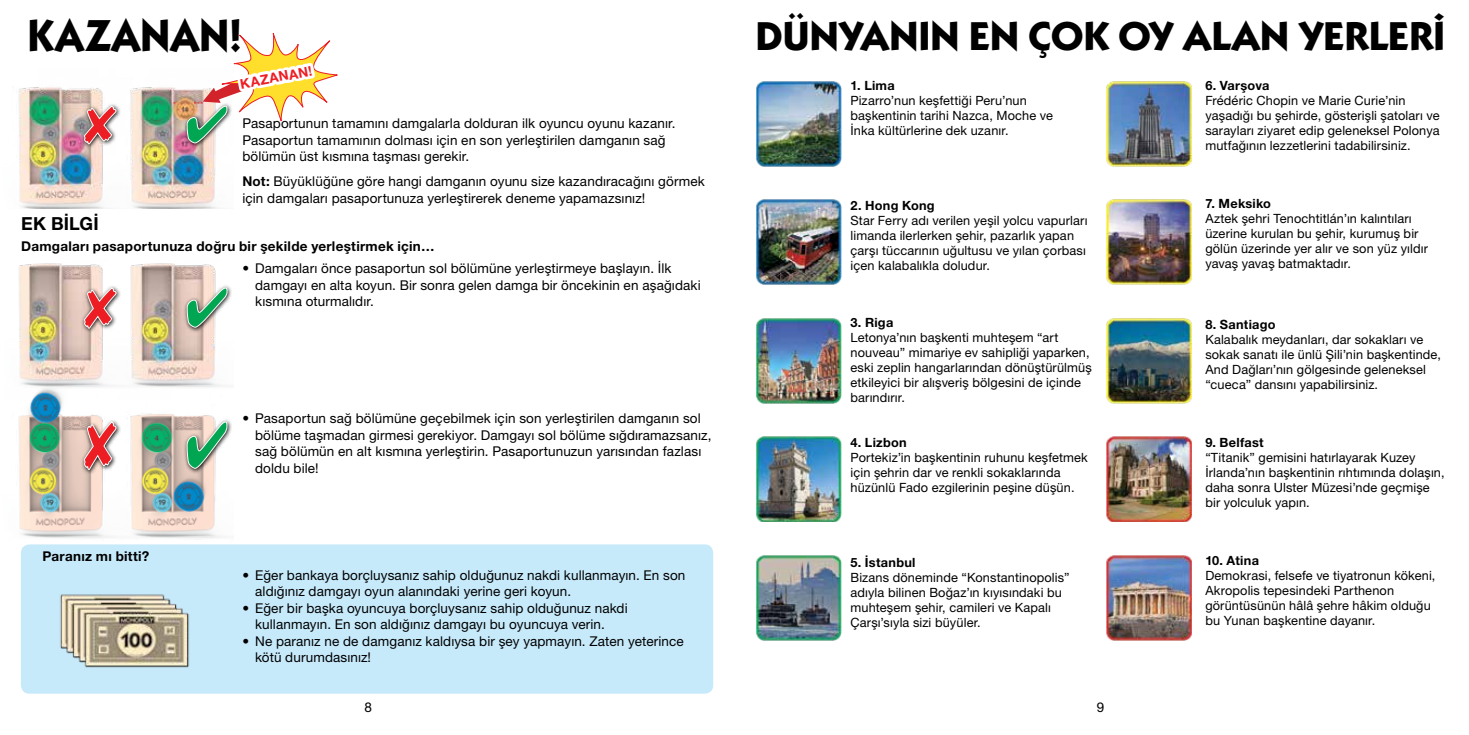
<style>
.page{position:relative;width:1469px;height:735px;background:#fff}
.page>*{position:absolute;margin:0;border:0;box-sizing:border-box;transform-origin:0 0}
.t1{font:45px "Kabel Hasbro Bold ITC";letter-spacing:.01em;color:#000;scale:.92 1}
.t2{font:40.5px "Kabel Hasbro Bold ITC";letter-spacing:.005em;color:#000}
.t3{font:700 18px "Helvetica Neue LTW1 G";letter-spacing:.005em;color:#000}
.t4{font:13.5px/16.5px "Helvetica Neue LTW1 G";letter-spacing:.01em;color:#000}
.t5{font:700 13.5px "Helvetica Neue LTW1 G";letter-spacing:.02em;color:#000}
.t6{font:700 13.5px "Helvetica Neue LTW1 G";color:#ed1d24}
.t7{font:12.75px/15px "Helvetica Neue LTW1 G";letter-spacing:.01em;color:#000}
.t8{font:700 12.75px "Helvetica Neue LTW1 G";letter-spacing:.02em;color:#000}
.s1{font-weight:700}
</style>
<div class="page">
<div style="left:21px;top:544px;width:692px;height:149px;background:#c7eafb;border-radius:9px"></div>
<img style="left:60px;top:594px;width:129px;height:74px">
<img style="left:18px;top:87px;width:199px;height:121px">
<svg style="left:183px;top:103px;width:34px;height:45px"></svg>
<svg style="left:81px;top:102px;width:41px;height:47px"></svg>
<svg style="left:83px;top:105px;width:34px;height:40px"></svg>
<img style="left:18px;top:400px;width:215px;height:150px">
<svg style="left:183px;top:418px;width:50px;height:56px"></svg>
<svg style="left:186px;top:421px;width:42px;height:48px"></svg>
<svg style="left:81px;top:418px;width:41px;height:57px"></svg>
<svg style="left:83px;top:421px;width:34px;height:49px"></svg>
<img style="left:18px;top:263px;width:206px;height:137px">
<svg style="left:183px;top:284px;width:49px;height:49px"></svg>
<svg style="left:186px;top:287px;width:42px;height:41px"></svg>
<svg style="left:81px;top:284px;width:41px;height:49px"></svg>
<svg style="left:84px;top:287px;width:33px;height:42px"></svg>
<svg style="left:186px;top:32px;width:152px;height:112px"></svg>
<img style="left:756px;top:81px;width:85px;height:85px">
<img style="left:756px;top:199px;width:85px;height:85px">
<img style="left:756px;top:318px;width:85px;height:85px">
<img style="left:756px;top:436px;width:85px;height:85px">
<img style="left:1106px;top:81px;width:85px;height:85px">
<img style="left:1106px;top:318px;width:85px;height:85px">
<img style="left:756px;top:555px;width:85px;height:85px">
<img style="left:1106px;top:199px;width:85px;height:85px">
<img style="left:1106px;top:436px;width:85px;height:85px">
<img style="left:1106px;top:555px;width:85px;height:85px">
<h1 class="t1" style="left:28px;top:7px;width:235px">KAZANAN!</h1>
<h2 class="t2" style="left:756px;top:10px;width:691px">DÜNYANIN EN ÇOK OY ALAN YERLERİ</h2>
<p class="t6" style="left:239px;top:75px;width:74px;rotate:-10deg">KAZANAN!</p>
<p class="t4" style="left:242px;top:115px;width:435px">Pasaportunun tamamını damgalarla dolduran ilk oyuncu oyunu kazanır.<br>Pasaportun tamamının dolması için en son yerleştirilen damganın sağ bölümün üst kısmına taşması gerekir.</p>
<p class="t4" style="left:242px;top:173px;width:464px"><span class="s1">Not:</span> Büyüklüğüne göre hangi damganın oyunu size kazandıracağını görmek için damgaları pasaportunuza yerleştirerek deneme yapamazsınız!</p>
<h3 class="t3" style="left:21px;top:212px;width:79px">EK BİLGİ</h3>
<p class="t5" style="left:21px;top:237px;width:415px">Damgaları pasaportunuza doğru bir şekilde yerleştirmek için…</p>
<p class="t4" style="left:255px;top:260px;width:447px;text-indent:-13px">• Damgaları önce pasaportun sol bölümüne yerleştirmeye başlayın. İlk damgayı en alta koyun. Bir sonra gelen damga bir öncekinin en aşağıdaki kısmına oturmalıdır.</p>
<p class="t5" style="left:43px;top:548px;width:108px">Paranız mı bitti?</p>
<p class="t4" style="left:255px;top:410px;width:458px;text-indent:-13px">• Pasaportun sağ bölümüne geçebilmek için son yerleştirilen damganın sol bölüme taşmadan girmesi gerekiyor. Damgayı sol bölüme sığdıramazsanız, sağ bölümün en alt kısmına yerleştirin. Pasaportunuzun yarısından fazlası doldu bile!</p>
<p class="t4" style="left:255px;top:566px;width:432px;text-indent:-13px">• Eğer bankaya borçluysanız sahip olduğunuz nakdi kullanmayın. En son aldığınız damgayı oyun alanındaki yerine geri koyun.</p>
<p class="t4" style="left:255px;top:599px;width:374px;text-indent:-13px">• Eğer bir başka oyuncuya borçluysanız sahip olduğunuz nakdi kullanmayın. En son aldığınız damgayı bu oyuncuya verin.</p>
<p class="t4" style="left:255px;top:632px;width:430px;text-indent:-13px">• Ne paranız ne de damganız kaldıysa bir şey yapmayın. Zaten yeterince kötü durumdasınız!</p>
<p class="t8" style="left:850px;top:78px;width:46px">1. Lima</p>
<p class="t7" style="left:850px;top:93px;width:204px">Pizarro’nun keşfettiği Peru’nun başkentinin tarihi Nazca, Moche ve<br>İnka kültürlerine dek uzanır.</p>
<p class="t8" style="left:850px;top:197px;width:86px">2. Hong Kong</p>
<p class="t7" style="left:850px;top:212px;width:239px">Star Ferry adı verilen yeşil yolcu vapurları limanda ilerlerken şehir, pazarlık yapan çarşı tüccarının uğultusu ve yılan çorbası içen kalabalıkla doludur.</p>
<p class="t8" style="left:850px;top:315px;width:44px">3. Riga</p>
<p class="t7" style="left:850px;top:330px;width:243px">Letonya’nın başkenti muhteşem “art nouveau” mimariye ev sahipliği yaparken, eski zeplin hangarlarından dönüştürülmüş etkileyici bir alışveriş bölgesini de içinde barındırır.</p>
<p class="t8" style="left:850px;top:434px;width:58px">4. Lizbon</p>
<p class="t7" style="left:850px;top:450px;width:239px">Portekiz’in başkentinin ruhunu keşfetmek için şehrin dar ve renkli sokaklarında hüzünlü Fado ezgilerinin peşine düşün.</p>
<p class="t8" style="left:850px;top:554px;width:67px">5. İstanbul</p>
<p class="t7" style="left:850px;top:569px;width:221px">Bizans döneminde “Konstantinopolis” adıyla bilinen Boğaz’ın kıyısındaki bu muhteşem şehir, camileri ve Kapalı Çarşı’sıyla sizi büyüler.</p>
<p class="t4" style="left:365px;top:698px;width:9px">8</p>
<p class="t4" style="left:1097px;top:698px;width:9px">9</p>
<p class="t8" style="left:1205px;top:78px;width:66px">6. Varşova</p>
<p class="t7" style="left:1205px;top:93px;width:236px">Frédéric Chopin ve Marie Curie’nin yaşadığı bu şehirde, gösterişli şatoları ve sarayları ziyaret edip geleneksel Polonya mutfağının lezzetlerini tadabilirsiniz.</p>
<p class="t8" style="left:1205px;top:195px;width:67px">7. Meksiko</p>
<p class="t7" style="left:1205px;top:210px;width:224px">Aztek şehri Tenochtitlán’ın kalıntıları üzerine kurulan bu şehir, kurumuş bir gölün üzerinde yer alır ve son yüz yıldır yavaş yavaş batmaktadır.</p>
<p class="t8" style="left:1205px;top:317px;width:72px">8. Santiago</p>
<p class="t7" style="left:1205px;top:332px;width:237px">Kalabalık meydanları, dar sokakları ve sokak sanatı ile ünlü Şili’nin başkentinde, And Dağları’nın gölgesinde geleneksel “cueca” dansını yapabilirsiniz.</p>
<p class="t8" style="left:1205px;top:434px;width:60px">9. Belfast</p>
<p class="t7" style="left:1205px;top:450px;width:241px">“Titanik” gemisini hatırlayarak Kuzey İrlanda’nın başkentinin rıhtımında dolaşın, daha sonra Ulster Müzesi’nde geçmişe bir yolculuk yapın.</p>
<p class="t8" style="left:1205px;top:552px;width:55px">10. Atina</p>
<p class="t7" style="left:1205px;top:567px;width:232px">Demokrasi, felsefe ve tiyatronun kökeni, Akropolis tepesindeki Parthenon görüntüsünün hâlâ şehre hâkim olduğu bu Yunan başkentine dayanır.</p>
</div>
